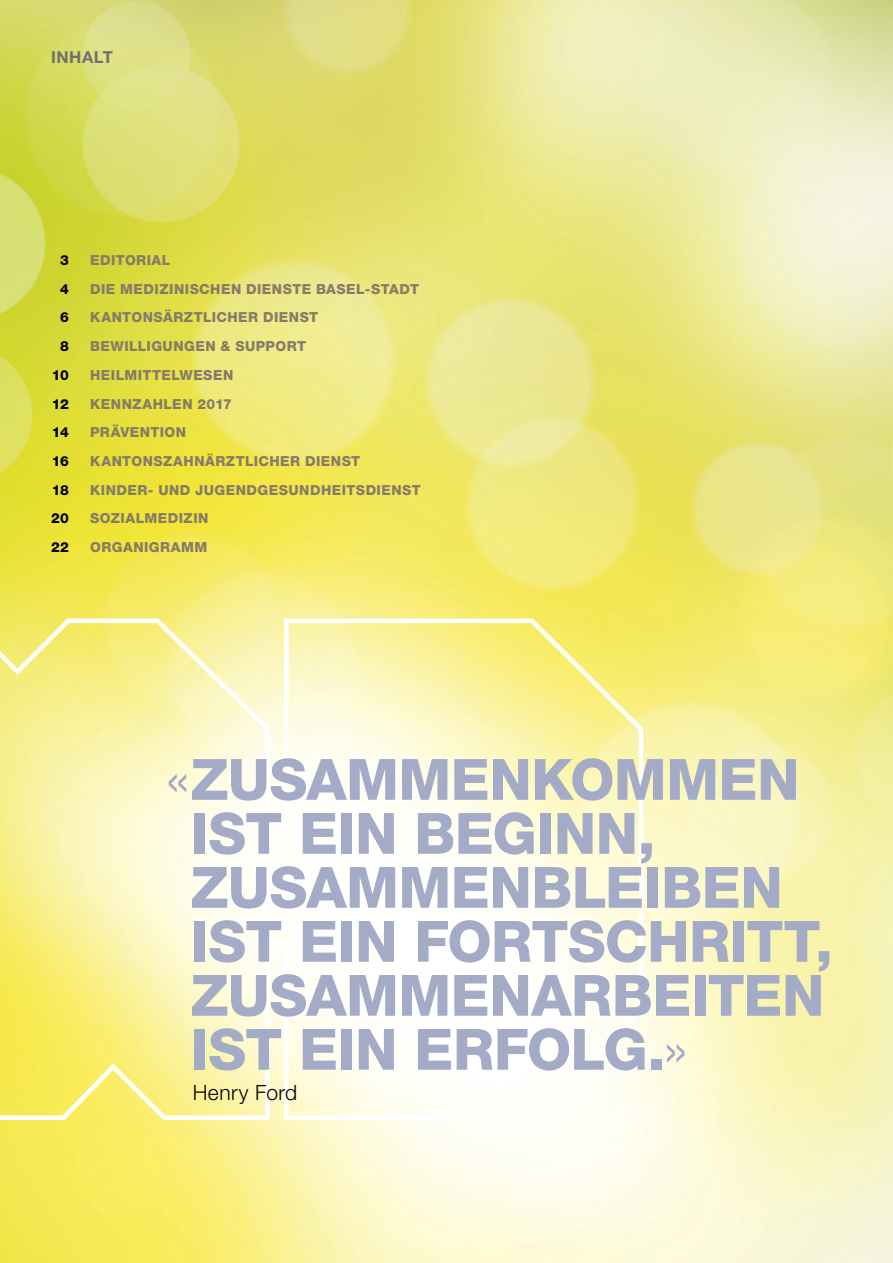
<style>
.page{position:relative;width:893px;height:1263px;background:#fff}
.page>*{position:absolute;margin:0;border:0;box-sizing:border-box;transform-origin:0 0}
.t1{font:800 57px/54px "Helvetica Neue LT Std";letter-spacing:-.01em;color:#a4abc7}
.t2{font:300 21px "Helvetica Neue LT Std";letter-spacing:.02em;color:#000}
.t3{font:700 16.5px "Helvetica Neue LT Std";letter-spacing:.035em;color:#6f6f6e}
.t4{font:800 13.8px "Helvetica Neue LT Std";letter-spacing:.035em;color:#857b67}
.t5{font:800 13.8px "Helvetica Neue LT Std";letter-spacing:-.02em;color:#000}
.s1{font-weight:300;font-size:60px}
</style>
<div class="page">
<img style="left:0;top:0;width:893px;height:1263px">
<svg style="left:282px;top:616px;width:365px;height:506px"></svg>
<svg style="left:0;top:616px;width:272px;height:506px;background:#faf3a2"></svg>
<h2 class="t3" style="left:51px;top:47px;width:63px">INHALT</h2>
<p class="t5" style="left:60px;top:252px;width:10px">3</p>
<p class="t4" style="left:90px;top:252px;width:82px">EDITORIAL</p>
<p class="t5" style="left:60px;top:281px;width:10px">4</p>
<p class="t4" style="left:90px;top:281px;width:331px">DIE MEDIZINISCHEN DIENSTE BASEL-STADT</p>
<p class="t5" style="left:60px;top:309px;width:10px">6</p>
<p class="t4" style="left:90px;top:309px;width:230px">KANTONSÄRZTLICHER DIENST</p>
<p class="t5" style="left:60px;top:338px;width:10px">8</p>
<p class="t4" style="left:90px;top:338px;width:218px">BEWILLIGUNGEN &amp; SUPPORT</p>
<p class="t5" style="left:52px;top:367px;width:19px">10</p>
<p class="t4" style="left:90px;top:367px;width:145px">HEILMITTELWESEN</p>
<p class="t5" style="left:52px;top:395px;width:19px">12</p>
<p class="t4" style="left:90px;top:395px;width:143px">KENNZAHLEN 2017</p>
<p class="t5" style="left:52px;top:424px;width:18px">14</p>
<p class="t4" style="left:90px;top:424px;width:97px">PRÄVENTION</p>
<p class="t5" style="left:52px;top:453px;width:19px">16</p>
<p class="t4" style="left:90px;top:453px;width:272px">KANTONSZAHNÄRZTLICHER DIENST</p>
<p class="t5" style="left:52px;top:481px;width:19px">18</p>
<p class="t4" style="left:90px;top:481px;width:332px">KINDER- UND JUGENDGESUNDHEITSDIENST</p>
<p class="t5" style="left:51px;top:510px;width:19px">20</p>
<p class="t4" style="left:90px;top:510px;width:120px">SOZIALMEDIZIN</p>
<p class="t5" style="left:51px;top:539px;width:19px">22</p>
<p class="t4" style="left:90px;top:539px;width:119px">ORGANIGRAMM</p>
<p class="t1" style="left:191px;top:752px;width:644px;text-indent:-26px"><span class="s1">«</span>ZUSAMMENKOMMEN<br>IST EIN BEGINN,<br>ZUSAMMENBLEIBEN<br>IST EIN FORTSCHRITT,<br>ZUSAMMENARBEITEN<br>IST EIN ERFOLG.<span class="s1">»</span></p>
<p class="t2" style="left:193px;top:1079px;width:106px">Henry Ford</p>
</div>
